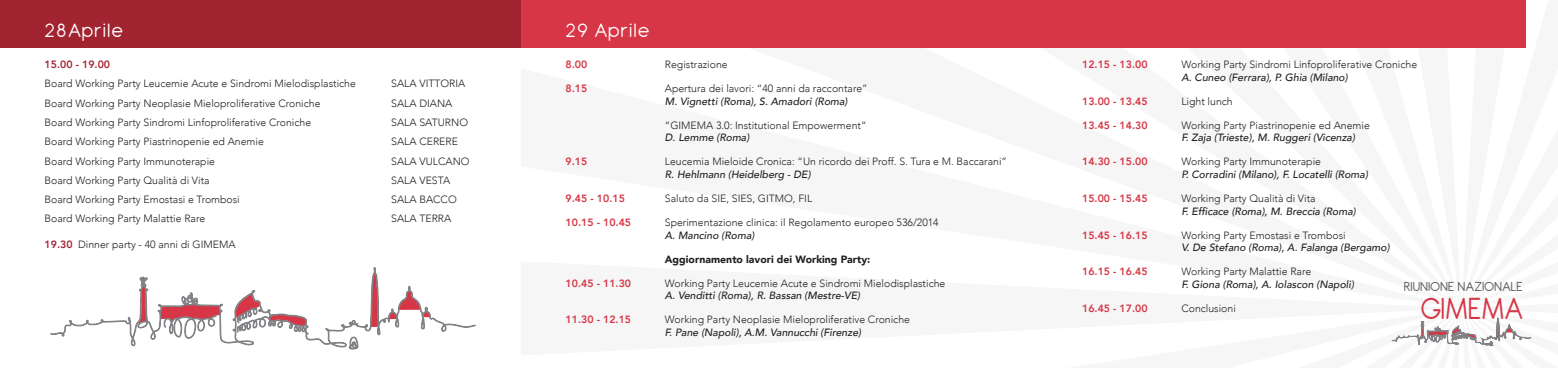
<style>
.page{position:relative;width:1558px;height:368px;background:#fff}
.page>*{position:absolute;margin:0;border:0;box-sizing:border-box;transform-origin:0 0}
.t1{font:33.07px "Antipasto";color:#d63645;scale:.91 1}
.t2{font:21px "Antipasto";letter-spacing:.055em;color:#fff}
.t3{font:14.17px "Antipasto";color:#57585a}
.t4{font:300 10.5px "Avenir";color:#231f20}
.t5{font:italic 500 10.5px "Avenir";color:#231f20}
.t6{font:800 10.5px "Avenir";color:#d63645}
.t7{font:900 10.5px "Avenir";color:#231f20}
.t8{font:800 10.5px "Avenir";color:#a22431}
.s1{font-weight:800;color:#a22431}
</style>
<div class="page">
<div style="left:475px;top:0;width:1083px;height:367px;background:#f9f9f9"></div>
<div style="left:0;top:0;width:521px;height:367px;background:#fff"></div>
<svg style="left:50px;top:267px;width:426px;height:81px"></svg>
<svg style="left:342px;top:336px;width:27px;height:14px"></svg>
<svg style="left:160px;top:303px;width:61px;height:35px"></svg>
<div style="left:521px;top:0;width:1004px;height:48px;background:#d63645"></div>
<div style="left:0;top:0;width:521px;height:48px;background:#a22431"></div>
<svg style="left:1392px;top:317px;width:139px;height:30px"></svg>
<h2 class="t2" style="left:45px;top:18px;width:80px">28Aprile</h2>
<h2 class="t2" style="left:566px;top:18px;width:85px">29 Aprile</h2>
<p class="t8" style="left:45px;top:56px;width:67px">15.00 - 19.00</p>
<p class="t4" style="left:45px;top:77px;width:313px">Board Working Party Leucemie Acute e Sindromi Mielodisplastiche</p>
<p class="t4" style="left:391px;top:77px;width:76px">SALA VITTORIA</p>
<p class="t4" style="left:45px;top:97px;width:277px">Board Working Party Neoplasie Mieloproliferative Croniche</p>
<p class="t4" style="left:391px;top:97px;width:63px">SALA DIANA</p>
<p class="t4" style="left:45px;top:116px;width:268px">Board Working Party Sindromi Linfoproliferative Croniche</p>
<p class="t4" style="left:391px;top:116px;width:78px">SALA SATURNO</p>
<p class="t4" style="left:45px;top:135px;width:221px">Board Working Party Piastrinopenie ed Anemie</p>
<p class="t4" style="left:391px;top:135px;width:68px">SALA CERERE</p>
<p class="t4" style="left:45px;top:154px;width:172px">Board Working Party Immunoterapie</p>
<p class="t4" style="left:391px;top:154px;width:80px">SALA VULCANO</p>
<p class="t4" style="left:45px;top:174px;width:167px">Board Working Party Qualità di Vita</p>
<p class="t4" style="left:391px;top:174px;width:60px">SALA VESTA</p>
<p class="t4" style="left:45px;top:193px;width:197px">Board Working Party Emostasi e Trombosi</p>
<p class="t4" style="left:391px;top:193px;width:67px">SALA BACCO</p>
<p class="t4" style="left:45px;top:212px;width:162px">Board Working Party Malattie Rare</p>
<p class="t4" style="left:391px;top:212px;width:62px">SALA TERRA</p>
<p class="t4" style="left:45px;top:237px;width:192px"><span class="s1">19.30</span> Dinner party - 40 anni di GIMEMA</p>
<p class="t6" style="left:566px;top:56px;width:23px">8.00</p>
<p class="t4" style="left:665px;top:58px;width:64px">Registrazione</p>
<p class="t6" style="left:566px;top:80px;width:23px">8.15</p>
<p class="t4" style="left:665px;top:82px;width:204px">Apertura dei lavori: “40 anni da raccontare”</p>
<p class="t5" style="left:665px;top:95px;width:184px">M. Vignetti (Roma), S. Amadori (Roma)</p>
<p class="t4" style="left:665px;top:119px;width:203px">“GIMEMA 3.0: Institutional Empowerment”</p>
<p class="t5" style="left:665px;top:131px;width:86px">D. Lemme (Roma)</p>
<p class="t6" style="left:566px;top:153px;width:23px">9.15</p>
<p class="t4" style="left:665px;top:155px;width:344px">Leucemia Mieloide Cronica: “Un ricordo dei Proff. S. Tura e M. Baccarani”</p>
<p class="t5" style="left:665px;top:168px;width:147px">R. Hehlmann (Heidelberg - DE)</p>
<p class="t6" style="left:566px;top:190px;width:61px">9.45 - 10.15</p>
<p class="t4" style="left:665px;top:192px;width:149px">Saluto da SIE, SIES, GITMO, FIL</p>
<p class="t6" style="left:566px;top:214px;width:67px">10.15 - 10.45</p>
<p class="t4" style="left:665px;top:216px;width:275px">Sperimentazione clinica: il Regolamento europeo 536/2014</p>
<p class="t5" style="left:665px;top:228px;width:91px">A. Mancino (Roma)</p>
<p class="t7" style="left:665px;top:249px;width:207px">Aggiornamento lavori dei Working Party:</p>
<p class="t6" style="left:566px;top:274px;width:67px">10.45 - 11.30</p>
<p class="t4" style="left:665px;top:276px;width:282px">Working Party Leucemie Acute e Sindromi Mielodisplastiche</p>
<p class="t5" style="left:665px;top:289px;width:197px">A. Venditti (Roma), R. Bassan (Mestre-VE)</p>
<p class="t6" style="left:566px;top:311px;width:67px">11.30 - 12.15</p>
<p class="t4" style="left:665px;top:313px;width:247px">Working Party Neoplasie Mieloproliferative Croniche</p>
<p class="t5" style="left:665px;top:325px;width:198px">F. Pane (Napoli), A.M. Vannucchi (Firenze)</p>
<p class="t6" style="left:1082px;top:56px;width:67px">12.15 - 13.00</p>
<p class="t4" style="left:1181px;top:58px;width:237px">Working Party Sindromi Linfoproliferative Croniche</p>
<p class="t5" style="left:1181px;top:71px;width:168px">A. Cuneo (Ferrara), P. Ghia (Milano)</p>
<p class="t6" style="left:1082px;top:93px;width:67px">13.00 - 13.45</p>
<p class="t4" style="left:1181px;top:95px;width:53px">Light lunch</p>
<p class="t6" style="left:1082px;top:117px;width:67px">13.45 - 14.30</p>
<p class="t4" style="left:1181px;top:119px;width:190px">Working Party Piastrinopenie ed Anemie</p>
<p class="t5" style="left:1181px;top:131px;width:175px">F. Zaja (Trieste), M. Ruggeri (Vicenza)</p>
<p class="t6" style="left:1082px;top:153px;width:67px">14.30 - 15.00</p>
<p class="t4" style="left:1181px;top:155px;width:141px">Working Party Immunoterapie</p>
<p class="t5" style="left:1181px;top:168px;width:188px">P. Corradini (Milano), F. Locatelli (Roma)</p>
<p class="t6" style="left:1082px;top:190px;width:67px">15.00 - 15.45</p>
<p class="t4" style="left:1181px;top:192px;width:136px">Working Party Qualità di Vita</p>
<p class="t5" style="left:1181px;top:204px;width:176px">F. Efficace (Roma), M. Breccia (Roma)</p>
<p class="t6" style="left:1082px;top:226px;width:67px">15.45 - 16.15</p>
<p class="t4" style="left:1181px;top:228px;width:166px">Working Party Emostasi e Trombosi</p>
<p class="t5" style="left:1181px;top:241px;width:210px">V. De Stefano (Roma), A. Falanga (Bergamo)</p>
<p class="t6" style="left:1082px;top:263px;width:67px">16.15 - 16.45</p>
<p class="t4" style="left:1181px;top:265px;width:131px">Working Party Malattie Rare</p>
<p class="t5" style="left:1181px;top:277px;width:174px">F. Giona (Roma), A. Iolascon (Napoli)</p>
<p class="t6" style="left:1082px;top:299px;width:67px">16.45 - 17.00</p>
<p class="t4" style="left:1181px;top:301px;width:56px">Conclusioni</p>
<h3 class="t3" style="left:1404px;top:278px;width:120px">RIUNIONE NAZIONALE</h3>
<h1 class="t1" style="left:1420px;top:288px;width:115px">GIMEMA</h1>
</div>
